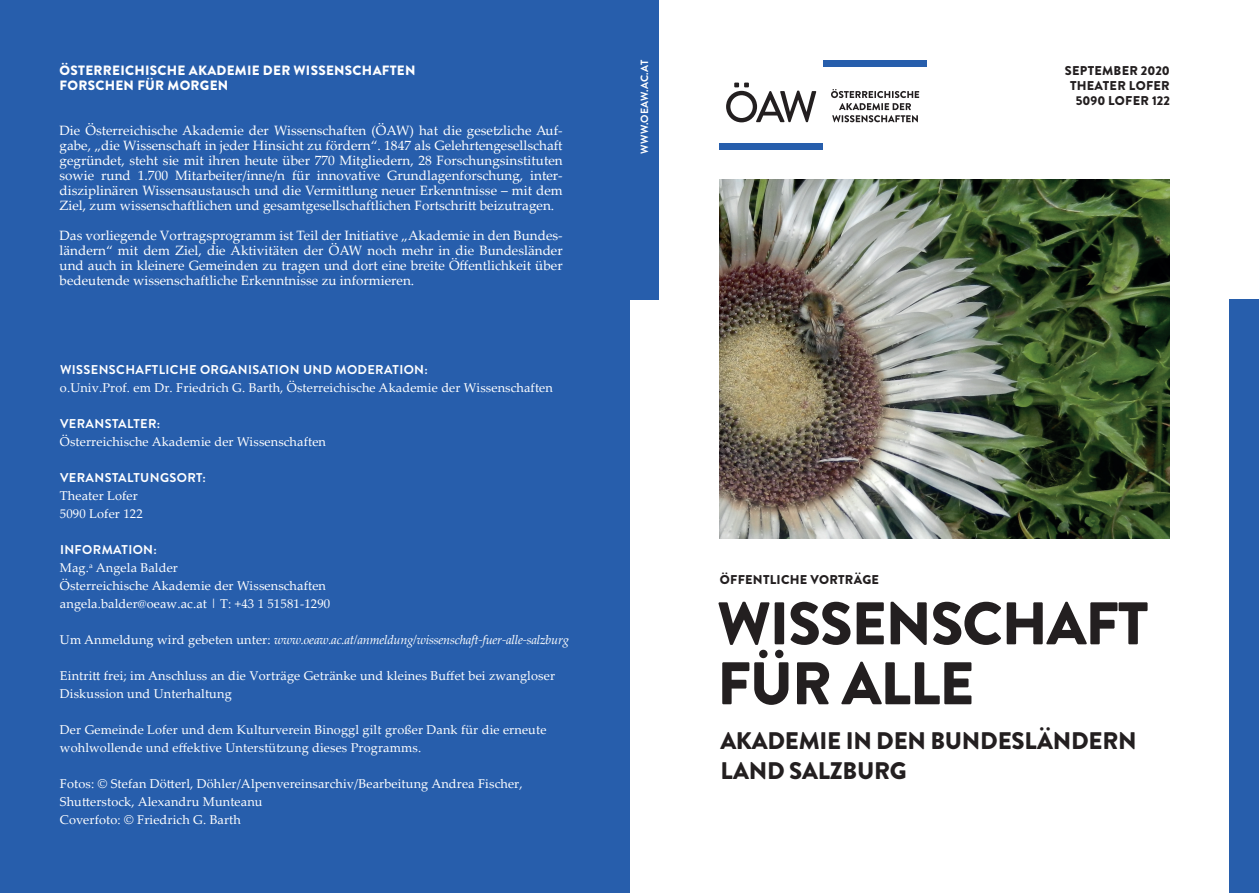
<style>
.page{position:relative;width:1259px;height:893px;background:#fff}
.page>*{position:absolute;margin:0;border:0;box-sizing:border-box;transform-origin:0 0}
.t1{font:900 60px/60px "Brandon Grotesque";letter-spacing:-.02em;color:#231f20}
.t2{font:900 24px/30px "Brandon Grotesque";letter-spacing:-.01em;color:#231f20}
.t3{font:13.5px/15px "Palatino Linotype";color:#fff;text-align:justify}
.t4{font:900 13.5px/15px "Brandon Grotesque";letter-spacing:.02em;color:#fff}
.t5{font:12.75px/18px "Palatino Linotype";letter-spacing:.01em;color:#fff}
.t6{font:700 12.75px "Brandon Grotesque";letter-spacing:.03em;color:#fff}
.t7{font:italic 12.75px "Palatino Linotype";letter-spacing:-.02em;color:#fff}
.t8{font:900 12.75px/15px "Brandon Grotesque";letter-spacing:.02em;color:#231f20;text-align:right}
.t9{font:700 10.5px "Brandon Grotesque";letter-spacing:.02em;color:#fff}
.s1{font-style:normal}
</style>
<div class="page">
<div style="left:0;top:0;width:629px;height:893px;background:#275eac"></div>
<div style="left:1229px;top:300px;width:30px;height:593px;background:#275eac"></div>
<div style="left:629px;top:0;width:30px;height:300px;background:#275eac"></div>
<div style="left:719px;top:143px;width:104px;height:7px;background:#275eac"></div>
<div style="left:823px;top:60px;width:104px;height:7px;background:#275eac"></div>
<svg style="left:726px;top:83px;width:90px;height:39px"></svg>
<svg style="left:831px;top:89px;width:88px;height:33px"></svg>
<img style="left:719px;top:180px;width:450px;height:359px">
<p class="t4" style="left:60px;top:63px;width:357px">ÖSTERREICHISCHE AKADEMIE DER WISSENSCHAFTEN<br>FORSCHEN FÜR MORGEN</p>
<p class="t3" style="left:60px;top:122px;width:505px">Die Österreichische Akademie der Wissenschaften (ÖAW) hat die gesetzliche Auf&shy;gabe, „die Wissenschaft in jeder Hinsicht zu fördern“. 1847 als Gelehrtengesellschaft gegründet, steht sie mit ihren heute über 770 Mitgliedern, 28 Forschungsinstituten sowie rund 1.700 Mitarbeiter/inne/n für innovative Grundlagenforschung, inter&shy;disziplinären Wissensaustausch und die Vermittlung neuer Erkenntnisse – mit dem Ziel, zum wissenschaftlichen und gesamtgesellschaftlichen Fortschritt beizutragen.</p>
<p class="t3" style="left:60px;top:227px;width:505px">Das vorliegende Vortragsprogramm ist Teil der Initiative „Akademie in den Bundes&shy;ländern“ mit dem Ziel, die Aktivitäten der ÖAW noch mehr in die Bundesländer und auch in kleinere Gemeinden zu tragen und dort eine breite Öffentlichkeit über bedeutende wissenschaftliche Erkenntnisse zu informieren.</p>
<p class="t6" style="left:60px;top:361px;width:369px">WISSENSCHAFTLICHE ORGANISATION UND MODERATION:</p>
<p class="t5" style="left:60px;top:378px;width:494px">o.Univ.Prof. em Dr. Friedrich G. Barth, Österreichische Akademie der Wissenschaften</p>
<p class="t6" style="left:60px;top:415px;width:102px">VERANSTALTER:</p>
<p class="t5" style="left:60px;top:432px;width:267px">Österreichische Akademie der Wissenschaften</p>
<p class="t6" style="left:60px;top:469px;width:147px">VERANSTALTUNGSORT:</p>
<p class="t5" style="left:60px;top:486px;width:84px">Theater Lofer<br>5090 Lofer 122</p>
<p class="t6" style="left:60px;top:541px;width:98px">INFORMATION:</p>
<p class="t5" style="left:60px;top:558px;width:272px">Mag.<sup>a</sup> Angela Balder<br>Österreichische Akademie der Wissenschaften angela.balder@oeaw.ac.at | T: +43 1 51581-1290</p>
<p class="t7" style="left:60px;top:631px;width:510px"><span class="s1">Um Anmeldung wird gebeten unter:</span> www.oeaw.ac.at/anmeldung/wissenschaft-fuer-alle-salzburg</p>
<p class="t5" style="left:60px;top:666px;width:496px">Eintritt frei; im Anschluss an die Vorträge Getränke und kleines Buffet bei zwangloser<br>Diskussion und Unterhaltung</p>
<p class="t5" style="left:60px;top:720px;width:488px">Der Gemeinde Lofer und dem Kulturverein Binoggl gilt großer Dank für die erneute wohlwollende und effektive Unterstützung dieses Programms.</p>
<p class="t5" style="left:60px;top:774px;width:464px">Fotos: © Stefan Dötterl, Döhler/Alpenvereinsarchiv/Bearbeitung Andrea Fischer,<br>Shutterstock, Alexandru Munteanu<br>Coverfoto: © Friedrich G. Barth</p>
<p class="t9" style="left:637px;top:154px;width:95px;rotate:-90deg">WWW.OEAW.AC.AT</p>
<p class="t8" style="left:1065px;top:63px;width:106px">SEPTEMBER 2020<br>THEATER LOFER<br>5090 LOFER 122</p>
<p class="t8" style="left:720px;top:573px;width:161px">ÖFFENTLICHE VORTRÄGE</p>
<h1 class="t1" style="left:717px;top:594px;width:433px">WISSENSCHAFT<br>FÜR ALLE</h1>
<h2 class="t2" style="left:720px;top:726px;width:418px">AKADEMIE IN DEN BUNDESLÄNDERN<br>LAND SALZBURG</h2>
</div>
